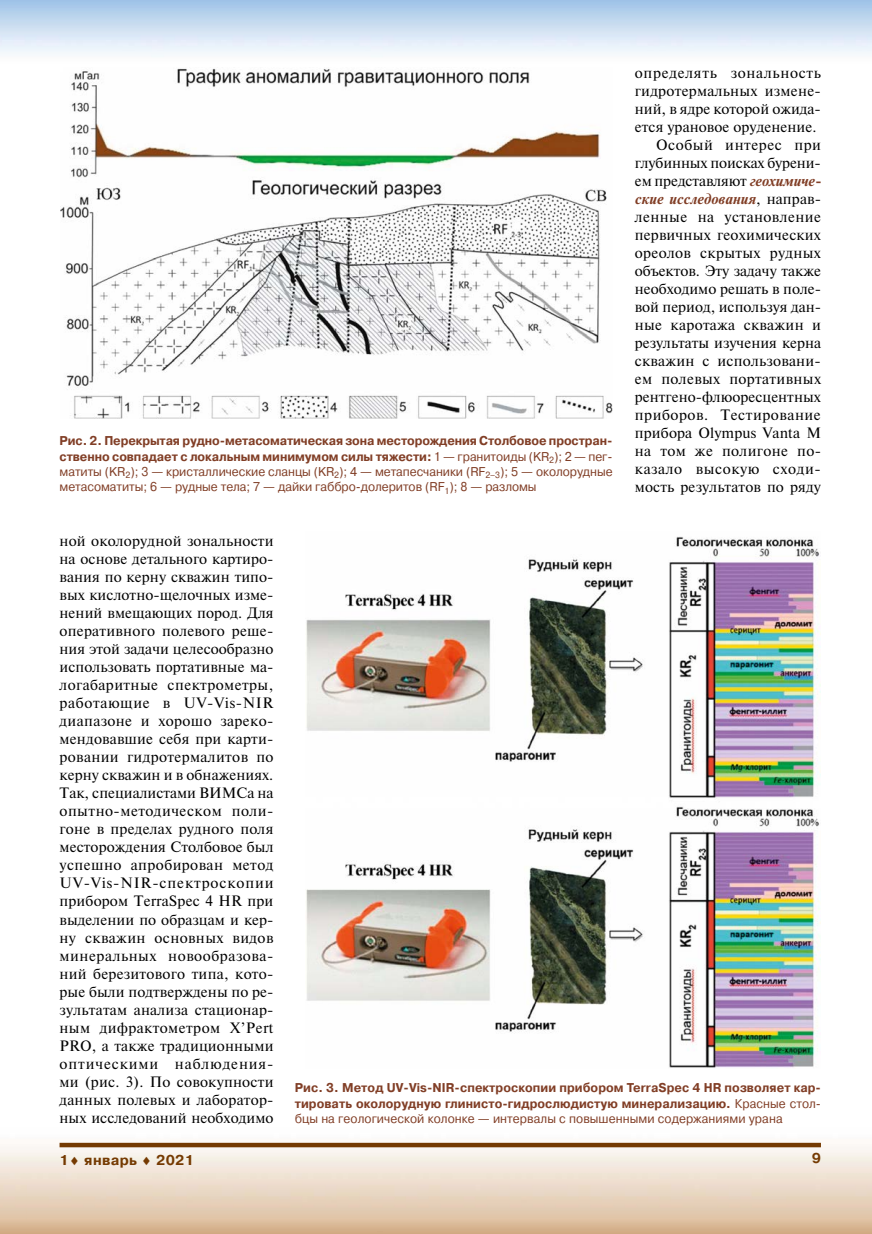
<style>
.page{position:relative;width:872px;height:1234px;background:#fff}
.page>*{position:absolute;margin:0;border:0;box-sizing:border-box;transform-origin:0 0}
.t1{font:15px/18px "Newton C";letter-spacing:.01em;color:#000;text-align:justify}
.t2{font:700 14.25px "Pragmatica C";letter-spacing:.025em;color:#753a02}
.t3{font:12.75px/15.3px "Pragmatica C";letter-spacing:-.005em;color:#813e26;text-align:justify;scale:.95 1}
.t4{font:700 12.75px/15.3px "Pragmatica C";letter-spacing:.005em;color:#813e26;text-align:justify;scale:.95 1}
.s1{font-weight:700}
.s2{font-weight:700;font-style:italic;color:#813e26}
.s3{font-weight:400}
</style>
<div class="page">
<img style="left:26px;top:1142px;width:846px;height:91px">
<svg style="left:60px;top:1142px;width:761px;height:4px;background:#906033"></svg>
<img style="left:60px;top:68px;width:553px;height:351px">
<img style="left:306px;top:536px;width:515px;height:531px">
<p class="t3" style="left:60px;top:433px;width:583px"><span class="s1">Рис. 2. Перекрытая рудно- метасоматическая зона месторождения Столбовое простран&shy;ственно совпадает с локальным минимумом силы тяжести:</span> 1 — гранитоиды (KR<sub>2</sub>); 2 — пег&shy;матиты (KR<sub>2</sub>); 3 — кристаллические сланцы (KR<sub>2</sub>); 4 — метапесчаники (RF<sub>2–3</sub>); 5 — околорудные метасоматиты; 6 — рудные тела; 7 — дайки габбро-долеритов (RF<sub>1</sub>); 8 — разломы</p>
<p class="t1" style="left:635px;top:64px;width:188px;text-align:right">определять зональность гидротермальных измене&shy;ний, в ядре которой ожида&shy;ется урановое оруденение.<br>Особый интерес при глубинных поисках бурени&shy;ем представляют <span class="s2">геохимиче&shy;ские исследования</span>, направ&shy;ленные на установление первичных геохимических ореолов скрытых рудных объектов. Эту задачу также необходимо решать в поле&shy;вой период, используя дан&shy;ные каротажа скважин и результаты изучения керна скважин с использовани&shy;ем полевых портативных рентгено-флюоресцентных приборов. Тестирование прибора Olympus Vanta M на том же полигоне по&shy;казало высокую сходи&shy;мость результатов по ряду</p>
<p class="t1" style="left:60px;top:532px;width:216px">ной околорудной зональности на основе детального картиро&shy;вания по керну скважин типо&shy;вых кислотно-щелочных изме&shy;нений вмещающих пород. Для оперативного полевого реше&shy;ния этой задачи целесообразно использовать портативные ма&shy;логабаритные спектрометры, работающие в UV-Vis-NIR диапазоне и хорошо зареко&shy;мендовавшие себя при карти&shy;ровании гидротермалитов по керну скважин и в обнажениях.<br>Так, специалистами ВИМСа на опытно-методическом поли&shy;гоне в пределах рудного поля месторождения Столбовое был успешно апробирован метод UV-Vis-NIR-спектроскопии прибором TerraSpec 4 HR при выделении по образцам и кер&shy;ну скважин основных видов минеральных новообразова&shy;ний березитового типа, кото&shy;рые были подтверждены по ре&shy;зультатам анализа стационар&shy;ным дифрактометром X’Pert PRO, а также традиционными оптическими наблюдения&shy;ми (рис. 3). По совокупности данных полевых и лаборатор&shy;ных исследований необходимо</p>
<p class="t4" style="left:295px;top:1080px;width:555px">Рис. 3. Метод UV-Vis- NIR-спектроскопии прибором TerraSpec 4 HR позволяет кар&shy;тировать околорудную глинисто- гидрослюдистую минерализацию. <span class="s3">Красные стол&shy;бцы на геологической колонке — интервалы с повышенными содержаниями урана</span></p>
<p class="t2" style="left:60px;top:1151px;width:136px">1♦ январь ♦ 2021</p>
<p class="t2" style="left:811px;top:1150px;width:11px">9</p>
</div>
